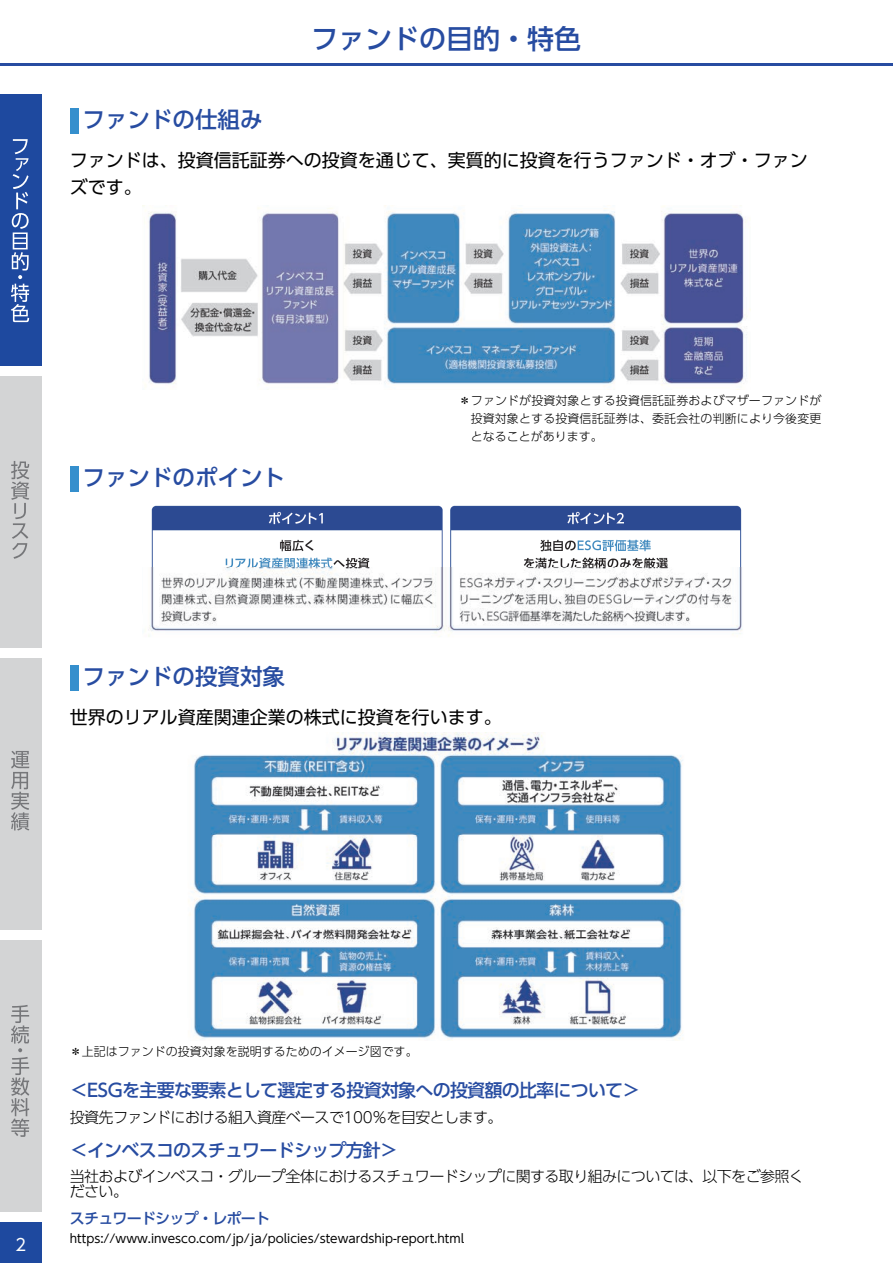
<style>
.page{position:relative;width:893px;height:1263px;background:#fff}
.page>*{position:absolute;margin:0;border:0;box-sizing:border-box;transform-origin:0 0}
.t1{font:500 27px "UD Shin Go Pr 6 N";color:#274ca1}
.t2{font:500 22.5px "UD Shin Go Pr 6 N";color:#274ca1}
.t3{font:18px/27px "UD Shin Go Pr 6 N";color:#000}
.t4{font:500 18px "UD Shin Go Pr 6 N";letter-spacing:-.04em;color:#274ca1}
.t5{font:16.5px "UD Shin Go Pr 6 N";color:#fff}
.t6{font:300 15px/15px "UD Shin Go Pr 6 N";letter-spacing:-.04em;color:#000}
.t7{font:500 15px "UD Shin Go Pr 6 N";letter-spacing:-.055em;color:#274ca1}
.t8{font:300 12px/18px "UD Shin Go Pr 6 N";letter-spacing:.005em;color:#000;text-align:justify}
.t9{font:12px "UD Shin Go Pr 6 N";color:#000}
</style>
<div class="page">
<hr style="left:0;top:64px;width:893px;height:2px;background:#274ca1">
<div style="left:70px;top:108px;width:8px;height:25px;background:#358fcd"></div>
<div style="left:70px;top:466px;width:8px;height:26px;background:#358fcd"></div>
<div style="left:70px;top:665px;width:8px;height:25px;background:#358fcd"></div>
<img style="left:142px;top:205px;width:608px;height:181px">
<img style="left:148px;top:505px;width:594px;height:132px">
<img style="left:190px;top:732px;width:493px;height:308px">
<div style="left:0;top:95px;width:41px;height:271px;background:#1e499f"></div>
<div style="left:0;top:377px;width:41px;height:271px;background:#d3d4d5"></div>
<div style="left:0;top:658px;width:41px;height:272px;background:#d3d4d5"></div>
<div style="left:0;top:940px;width:41px;height:271px;background:#d3d4d5"></div>
<div style="left:0;top:1222px;width:41px;height:41px;background:#1e499f"></div>
<svg style="left:11px;top:139px;width:18px;height:183px"></svg>
<svg style="left:11px;top:461px;width:18px;height:98px"></svg>
<svg style="left:11px;top:751px;width:18px;height:79px"></svg>
<svg style="left:11px;top:1005px;width:18px;height:132px"></svg>
<h1 class="t1" style="left:311px;top:16px;width:271px">ファンドの目的・特色</h1>
<h2 class="t2" style="left:83px;top:101px;width:181px">ファンドの仕組み</h2>
<h3 class="t3" style="left:70px;top:146px;width:739px">ファンドは、投資信託証券への投資を通じて、実質的に投資を行うファンド・オブ・ファンズです。</h3>
<h2 class="t2" style="left:83px;top:460px;width:204px">ファンドのポイント</h2>
<p class="t8" style="left:471px;top:391px;width:352px;text-indent:-12px">＊ファンドが投資対象とする投資信託証券およびマザーファンドが投資対象とする投資信託証券は、委託会社の判断により今後変更となることがあります。</p>
<h2 class="t2" style="left:83px;top:658px;width:204px">ファンドの投資対象</h2>
<h3 class="t3" style="left:70px;top:703px;width:434px">世界のリアル資産関連企業の株式に投資を行います。</h3>
<h3 class="t5" style="left:13px;top:1232px;width:18px">２</h3>
<p class="t8" style="left:70px;top:1042px;width:349px">＊上記はファンドの投資対象を説明するためのイメージ図です。</p>
<h3 class="t4" style="left:70px;top:1075px;width:572px">＜ESGを主要な要素として選定する投資対象への投資額の比率について＞</h3>
<p class="t6" style="left:70px;top:1109px;width:434px">投資先ファンドにおける組入資産ベースで100％を目安とします。</p>
<h3 class="t4" style="left:70px;top:1135px;width:330px">＜インベスコのスチュワードシップ方針＞</h3>
<p class="t6" style="left:70px;top:1168px;width:736px">当社およびインベスコ・グループ全体におけるスチュワードシップに関する取り組みについては、以下をご参照ください。</p>
<p class="t7" style="left:70px;top:1206px;width:202px">スチュワードシップ・レポート</p>
<p class="t9" style="left:70px;top:1229px;width:396px">https://www.invesco.com/jp/ja/policies/stewardship-report.html</p>
</div>
